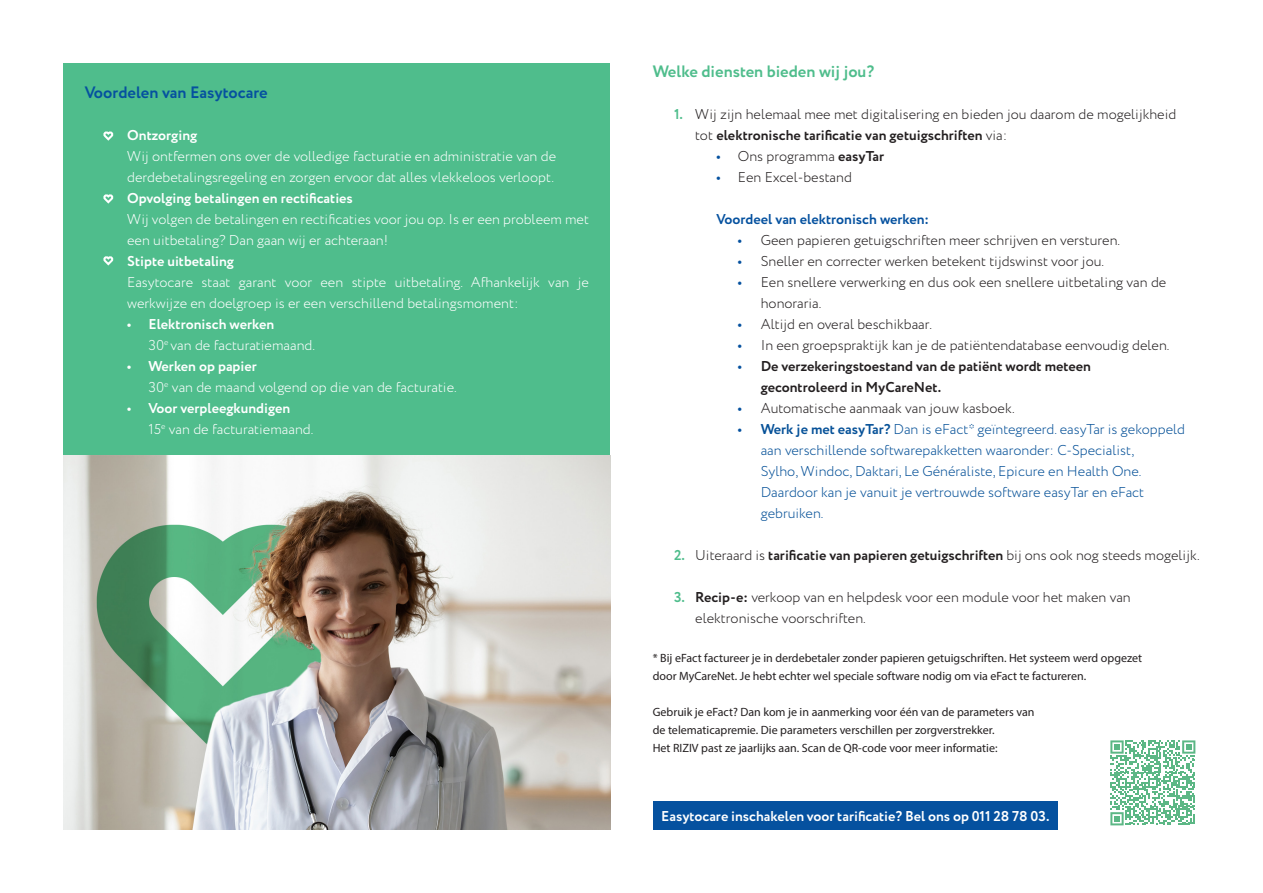
<style>
.page{position:relative;width:1263px;height:893px;background:#fff}
.page>*{position:absolute;margin:0;border:0;box-sizing:border-box;transform-origin:0 0}
.Tussentitel{font:700 16.5px "Circe";color:#4fbd8c}
.Tussentitel-2{font:700 16.5px "Circe";color:#05519f}
.t1{font:300 14.25px/21px "Circe";color:#231f20}
.Bodytekst{font:300 14.25px/21px "Circe";color:#fff}
.t2{font:300 14.25px/21px "Circe";color:#065198}
.Bodytekst-2{font:700 14.25px "Circe";color:#fff}
.t3{font:700 14.25px/21px "Circe";color:#231f20}
.Bodytekst-3{font:700 14.25px "Circe";color:#05519f}
.Bodytekst-4{font:12px "Myriad Pro";color:#231f20}
.s1{color:#4fbd8c}
.s2{font-weight:700;color:#4fbd8c}
.s3{font-weight:700}
.s4{font-weight:700;color:#05519f}
.s5{color:#05519f}
</style>
<div class="page">
<img style="left:63px;top:455px;width:547px;height:374px">
<div style="left:63px;top:64px;width:547px;height:391px;background:#4fbd8c"></div>
<svg style="left:103px;top:131px;width:11px;height:10px"></svg>
<svg style="left:103px;top:194px;width:11px;height:10px"></svg>
<svg style="left:103px;top:256px;width:11px;height:10px"></svg>
<svg style="left:1110px;top:740px;width:85px;height:85px"></svg>
<div style="left:653px;top:801px;width:404px;height:28px;background:#05519f"></div>
<p class="Tussentitel-2" style="left:85px;top:81px;width:185px">Voordelen van Easytocare</p>
<p class="Bodytekst-2" style="left:106px;top:125px;width:93px"><span class="s1">•</span> Ontzorging</p>
<p class="Bodytekst" style="left:127px;top:146px;width:430px">Wij ontfermen ons over de volledige facturatie en administratie van de derdebetalingsregeling en zorgen ervoor dat alles vlekkeloos verloopt.</p>
<p class="Bodytekst-2" style="left:127px;top:188px;width:227px">Opvolging betalingen en rectificaties</p>
<p class="Bodytekst" style="left:127px;top:209px;width:463px">Wij volgen de betalingen en rectificaties voor jou op. Is er een probleem met een uitbetaling? Dan gaan wij er achteraan!</p>
<p class="Bodytekst-2" style="left:127px;top:251px;width:108px">Stipte uitbetaling</p>
<p class="Bodytekst" style="left:127px;top:272px;width:463px">Easytocare staat garant voor een stipte uitbetaling. Afhankelijk van je werkwijze en doelgroep is er een verschillend betalingsmoment:</p>
<p class="Bodytekst-2" style="left:127px;top:314px;width:148px">• Elektronisch werken</p>
<p class="Bodytekst" style="left:148px;top:335px;width:168px">30<sup>e</sup> van de facturatiemaand.</p>
<p class="Bodytekst-2" style="left:127px;top:356px;width:131px">• Werken op papier</p>
<p class="Bodytekst" style="left:148px;top:377px;width:310px">30<sup>e</sup> van de maand volgend op die van de facturatie.</p>
<p class="Bodytekst-2" style="left:127px;top:398px;width:165px">• Voor verpleegkundigen</p>
<p class="Bodytekst" style="left:148px;top:419px;width:166px">15<sup>e</sup> van de facturatiemaand.</p>
<p class="Tussentitel" style="left:653px;top:60px;width:223px">Welke diensten bieden wij jou?</p>
<p class="t1" style="left:695px;top:104px;width:483px;text-indent:-21px"><span class="s2">1.</span> Wij zijn helemaal mee met digitalisering en bieden jou daarom de mogelijkheid tot <span class="s3">elektronische tarificatie van getuigschriften</span> via:</p>
<p class="t1" style="left:716px;top:146px;width:169px"><span class="s4">•</span> Ons programma <span class="s3">easyTar</span></p>
<p class="t1" style="left:716px;top:167px;width:137px"><span class="s4">•</span> Een Excel-bestand</p>
<p class="Bodytekst-3" style="left:716px;top:209px;width:214px">Voordeel van elektronisch werken:</p>
<p class="t1" style="left:738px;top:230px;width:384px"><span class="s4">•</span> Geen papieren getuigschriften meer schrijven en versturen.</p>
<p class="t1" style="left:738px;top:251px;width:368px"><span class="s4">•</span> Sneller en correcter werken betekent tijdswinst voor jou.</p>
<p class="t1" style="left:761px;top:272px;width:407px;text-indent:-23px"><span class="s4">•</span> Een snellere verwerking en dus ook een snellere uitbetaling van de honoraria.</p>
<p class="t1" style="left:738px;top:314px;width:196px"><span class="s4">•</span> Altijd en overal beschikbaar.</p>
<p class="t1" style="left:738px;top:335px;width:433px"><span class="s4">•</span> In een groepspraktijk kan je de patiëntendatabase eenvoudig delen.</p>
<p class="t3" style="left:761px;top:356px;width:332px;text-indent:-23px"><span class="s5">•</span> De verzekeringstoestand van de patiënt wordt meteen gecontroleerd in MyCareNet.</p>
<p class="t1" style="left:738px;top:398px;width:279px"><span class="s4">•</span> Automatische aanmaak van jouw kasboek.</p>
<p class="t2" style="left:761px;top:419px;width:426px;text-indent:-23px"><span class="s4">•</span> <span class="s3">Werk je met easyTar?</span> Dan is eFact* geïntegreerd. easyTar is gekoppeld aan verschillende softwarepakketten waaronder: C-Specialist,<br>Sylho, Windoc, Daktari, Le Généraliste, Epicure en Health One.<br>Daardoor kan je vanuit je vertrouwde software easyTar en eFact gebruiken.</p>
<p class="t1" style="left:674px;top:545px;width:527px"><span class="s2">2.</span> Uiteraard is <span class="s3">tarificatie van papieren getuigschriften</span> bij ons ook nog steeds mogelijk.</p>
<p class="t1" style="left:695px;top:587px;width:437px;text-indent:-21px"><span class="s2">3.</span> <span class="s3">Recip-e:</span> verkoop van en helpdesk voor een module voor het maken van elektronische voorschriften.</p>
<p class="Bodytekst-4" style="left:653px;top:651px;width:491px">* Bij eFact factureer je in derdebetaler zonder papieren getuigschriften. Het systeem werd opgezet</p>
<p class="Bodytekst-4" style="left:653px;top:669px;width:435px">door MyCareNet. Je hebt echter wel speciale software nodig om via eFact te factureren.</p>
<p class="Bodytekst-4" style="left:653px;top:705px;width:383px">Gebruik je eFact? Dan kom je in aanmerking voor één van de parameters van</p>
<p class="Bodytekst-4" style="left:653px;top:723px;width:343px">de telematicapremie. Die parameters verschillen per zorgverstrekker.</p>
<p class="Bodytekst-4" style="left:653px;top:741px;width:346px">Het RIZIV past ze jaarlijks aan. Scan de QR-code voor meer informatie:</p>
<p class="Bodytekst-2" style="left:661px;top:806px;width:390px">Easytocare inschakelen voor tarificatie? Bel ons op 011 28 78 03.</p>
</div>
